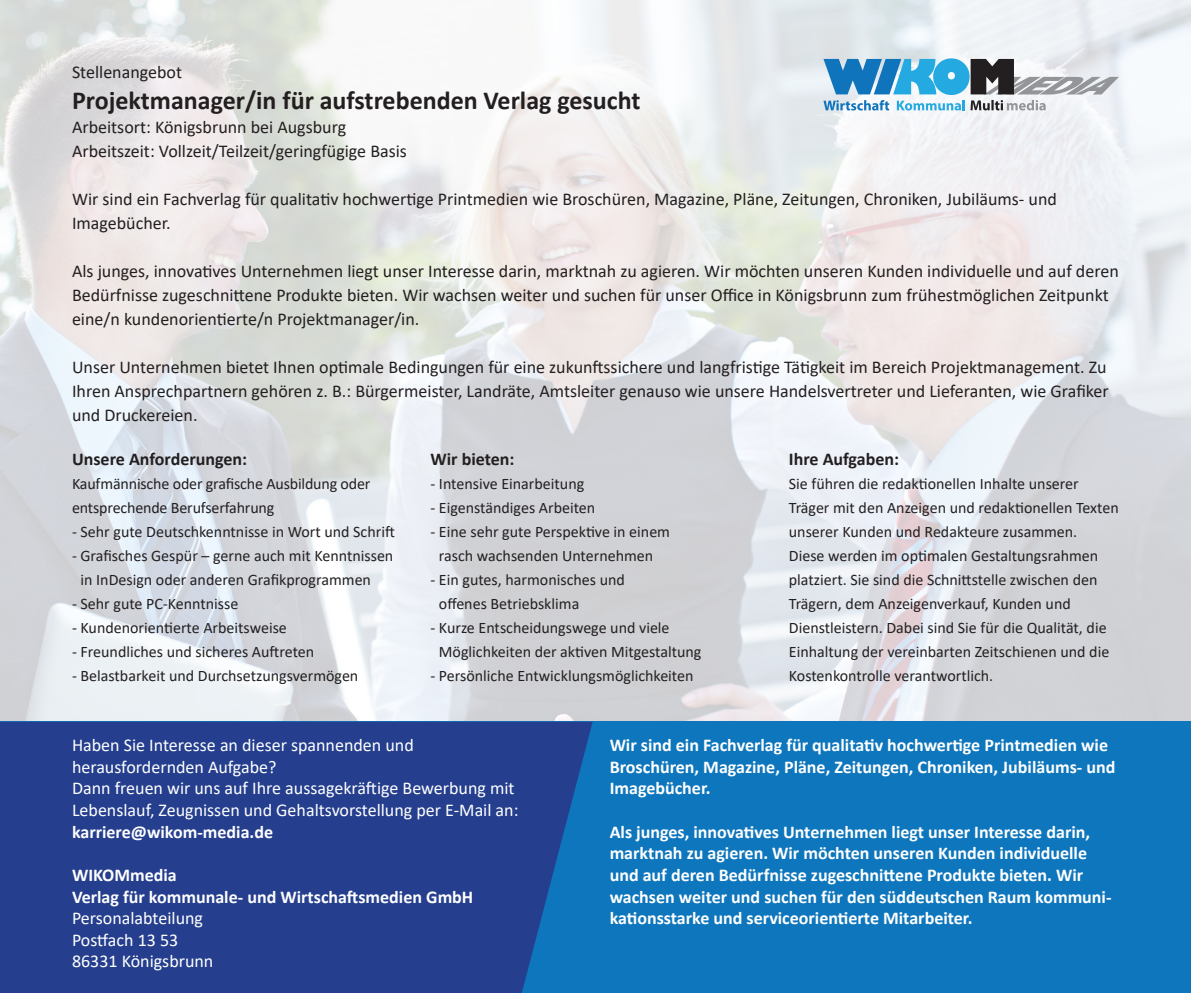
<style>
.page{position:relative;width:1191px;height:993px;background:#fff}
.page>*{position:absolute;margin:0;border:0;box-sizing:border-box;transform-origin:0 0}
.t1{font:700 26px "Calibri";color:#231f20}
.t2{font:18px/24px "Calibri";color:#231f20}
.t3{font:700 18px/21.6px "Calibri";color:#fff}
.t4{font:18px/21.6px "Calibri";color:#fff}
.t5{font:700 18px "Calibri";color:#231f20}
.t6{font:16px/24px "Calibri";color:#231f20}
</style>
<div class="page">
<img style="left:0;top:0;width:1191px;height:721px">
<div style="left:0;top:721px;width:1191px;height:271px;background:#0e76bc"></div>
<div style="left:0;top:721px;width:592px;height:271px;background:#253f8e"></div>
<svg style="left:823px;top:58px;width:296px;height:52px"></svg>
<p class="t2" style="left:72px;top:59px;width:112px">Stellenangebot</p>
<p class="t1" style="left:72px;top:82px;width:570px">Projektmanager/in für aufstrebenden Verlag gesucht</p>
<p class="t2" style="left:72px;top:115px;width:276px">Arbeitsort: Königsbrunn bei Augsburg</p>
<p class="t2" style="left:72px;top:139px;width:336px">Arbeitszeit: Vollzeit/Teilzeit/geringfügige Basis</p>
<p class="t2" style="left:72px;top:187px;width:986px">Wir sind ein Fachverlag für qualitativ hochwertige Printmedien wie Broschüren, Magazine, Pläne, Zeitungen, Chroniken, Jubiläums- und<br>Imagebücher.</p>
<p class="t2" style="left:72px;top:259px;width:1048px">Als junges, innovatives Unternehmen liegt unser Interesse darin, marktnah zu agieren. Wir möchten unseren Kunden individuelle und auf deren<br>Bedürfnisse zugeschnittene Produkte bieten. Wir wachsen weiter und suchen für unser Office in Königsbrunn zum frühestmöglichen Zeitpunkt eine/n kundenorientierte/n Projektmanager/in.</p>
<p class="t2" style="left:72px;top:355px;width:1038px;text-align:justify">Unser Unternehmen bietet Ihnen optimale Bedingungen für eine zukunftssichere und langfristige Tätigkeit im Bereich Projektmanagement. Zu Ihren Ansprechpartnern gehören z. B.: Bürgermeister, Landräte, Amtsleiter genauso wie unsere Handelsvertreter und Lieferanten, wie Grafiker und Druckereien.</p>
<p class="t5" style="left:72px;top:446px;width:177px">Unsere Anforderungen:</p>
<p class="t6" style="left:72px;top:470px;width:300px">Kaufmännische oder grafische Ausbildung oder entsprechende Berufserfahrung</p>
<p class="t6" style="left:72px;top:518px;width:324px">- Sehr gute Deutschkenntnisse in Wort und Schrift</p>
<p class="t6" style="left:81px;top:542px;width:314px;text-indent:-9px">- Grafisches Gespür – gerne auch mit Kenntnissen in InDesign oder anderen Grafikprogrammen</p>
<p class="t6" style="left:72px;top:590px;width:168px">- Sehr gute PC-Kenntnisse</p>
<p class="t6" style="left:72px;top:614px;width:216px">- Kundenorientierte Arbeitsweise</p>
<p class="t6" style="left:72px;top:638px;width:244px">- Freundliches und sicheres Auftreten</p>
<p class="t6" style="left:72px;top:662px;width:288px">- Belastbarkeit und Durchsetzungsvermögen</p>
<p class="t5" style="left:789px;top:446px;width:112px">Ihre Aufgaben:</p>
<p class="t6" style="left:789px;top:470px;width:331px">Sie führen die redaktionellen Inhalte unserer Träger mit den Anzeigen und redaktionellen Texten unserer Kunden und Redakteure zusammen.<br>Diese werden im optimalen Gestaltungsrahmen platziert. Sie sind die Schnittstelle zwischen den Trägern, dem Anzeigenverkauf, Kunden und Dienstleistern. Dabei sind Sie für die Qualität, die Einhaltung der vereinbarten Zeitschienen und die Kostenkontrolle verantwortlich.</p>
<p class="t5" style="left:430px;top:446px;width:85px">Wir bieten:</p>
<p class="t6" style="left:430px;top:470px;width:155px">- Intensive Einarbeitung</p>
<p class="t6" style="left:430px;top:494px;width:166px">- Eigenständiges Arbeiten</p>
<p class="t6" style="left:430px;top:518px;width:241px;text-align:center">- Eine sehr gute Perspektive in einem rasch wachsenden Unternehmen</p>
<p class="t6" style="left:439px;top:566px;width:187px;text-indent:-9px">- Ein gutes, harmonisches und offenes Betriebsklima</p>
<p class="t6" style="left:439px;top:614px;width:264px;text-indent:-9px">- Kurze Entscheidungswege und viele<br>Möglichkeiten der aktiven Mitgestaltung</p>
<p class="t6" style="left:430px;top:662px;width:264px">- Persönliche Entwicklungsmöglichkeiten</p>
<p class="t4" style="left:72px;top:733px;width:343px">Haben Sie Interesse an dieser spannenden und herausfordernden Aufgabe?</p>
<p class="t4" style="left:72px;top:776px;width:448px">Dann freuen wir uns auf Ihre aussagekräftige Bewerbung mit<br>Lebenslauf, Zeugnissen und Gehaltsvorstellung per E-Mail an:</p>
<p class="t3" style="left:72px;top:820px;width:203px">karriere@wikom-media.de</p>
<p class="t3" style="left:72px;top:863px;width:106px">WIKOMmedia</p>
<p class="t3" style="left:72px;top:885px;width:403px">Verlag für kommunale- und Wirtschaftsmedien GmbH</p>
<p class="t4" style="left:72px;top:906px;width:133px">Personalabteilung</p>
<p class="t4" style="left:72px;top:928px;width:108px">Postfach 13 53</p>
<p class="t4" style="left:72px;top:949px;width:143px">86331 Königsbrunn</p>
<p class="t3" style="left:609px;top:733px;width:507px">Wir sind ein Fachverlag für qualitativ hochwertige Printmedien wie<br>Broschüren, Magazine, Pläne, Zeitungen, Chroniken, Jubiläums- und<br>Imagebücher.</p>
<p class="t3" style="left:609px;top:820px;width:503px">Als junges, innovatives Unternehmen liegt unser Interesse darin, marktnah zu agieren. Wir möchten unseren Kunden individuelle und auf deren Bedürfnisse zugeschnittene Produkte bieten. Wir wachsen weiter und suchen für den süddeutschen Raum kommuni&shy;kationsstarke und serviceorientierte Mitarbeiter.</p>
</div>
